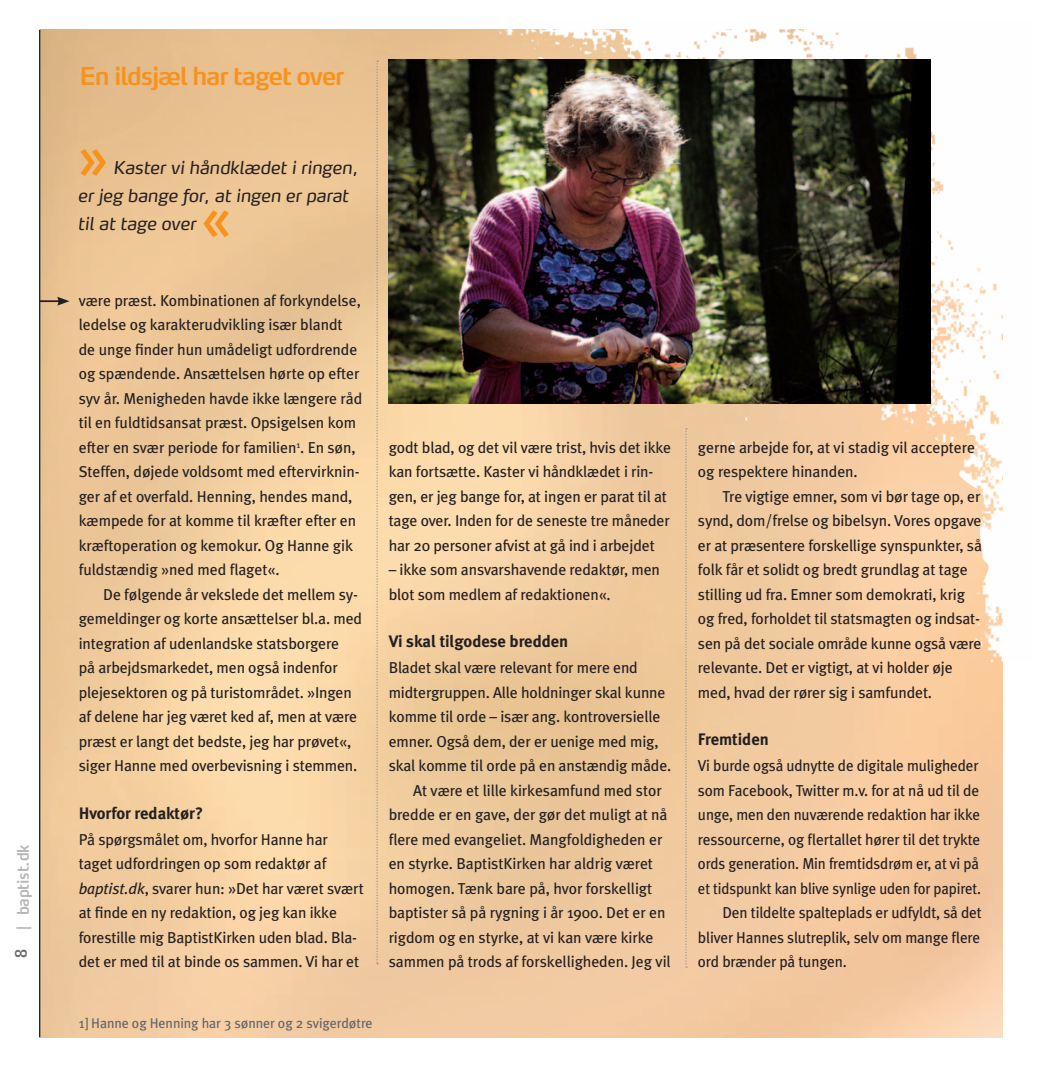
<style>
.page{position:relative;width:1042px;height:1067px;background:#fff}
.page>*{position:absolute;margin:0;border:0;box-sizing:border-box;transform-origin:0 0}
.Citat{font:600 52.5px "Max OT";color:#f7931d}
.Rubrik_38{font:600 24.5px "Max OT";letter-spacing:-.05em;color:#f7931d}
.Citat-2{font:italic 17.5px/28px "Max OT";letter-spacing:-.005em;color:#231f20}
.Mellemrubrik_9_14{font:700 16.62px "Meta Plus";letter-spacing:-.005em;color:#231f20}
.Brødtxt_9_14{font:15.75px/24.5px "Meta Plus";letter-spacing:-.01em;color:#231f20}
.Brødtxt_9_14-2{font:15.75px/24.5px "Meta Plus";letter-spacing:-.01em;color:#231f20;scale:.96 1}
.Manchet{font:600 15.75px "Max OT";letter-spacing:-.02em;color:#6c6d70;scale:.93 1}
.Fodnote{font:14px "Meta Plus";letter-spacing:-.005em;color:#636366}
.s1{font-style:italic}
</style>
<div class="page">
<img style="left:40px;top:30px;width:962px;height:1007px">
<img style="left:457px;top:29px;width:546px;height:632px">
<img style="left:389px;top:60px;width:541px;height:344px">
<hr style="left:40px;top:300px;width:20px;height:2px;background:#231f20">
<svg style="left:57px;top:297px;width:12px;height:9px"></svg>
<svg style="left:376px;top:61px;width:2px;height:903px;background:#dbc09d"></svg>
<svg style="left:685px;top:428px;width:2px;height:539px"></svg>
<hr style="left:39px;top:30px;width:1px;height:1007px;background:#231f20">
<p class="Manchet" style="left:13px;top:930px;width:94px;rotate:-90deg">| baptist.dk</p>
<p class="Manchet" style="left:11px;top:957px;width:11px;rotate:-90deg">8</p>
<p class="Rubrik_38" style="left:79px;top:60px;width:267px">En ildsjæl har taget over</p>
<p class="Citat" style="left:78px;top:124px;width:32px">»</p>
<p class="Citat-2" style="left:78px;top:153px;width:282px;text-indent:35px">Kaster vi håndklædet i ringen, er jeg bange for, at ingen er parat til at tage over</p>
<p class="Citat" style="left:201px;top:186px;width:32px">«</p>
<p class="Brødtxt_9_14" style="left:79px;top:288px;width:285px">være præst. Kombinationen af forkyndelse, ledelse og karakterudvikling især blandt de unge finder hun umådeligt udfordrende og spændende. Ansættelsen hørte op efter syv år. Menigheden havde ikke længere råd til en fuldtidsansat præst. Opsigelsen kom efter en svær periode for familien<sup>1</sup>. En søn, Steffen, døjede voldsomt med eftervirknin&shy;ger af et overfald. Henning, hendes mand, kæmpede for at komme til kræfter efter en kræftoperation og kemokur. Og Hanne gik fuldstændig »ned med flaget«.</p>
<p class="Brødtxt_9_14" style="left:79px;top:582px;width:285px;text-indent:24px">De følgende år vekslede det mellem sy&shy;gemeldinger og korte ansættelser bl.a. med integration af udenlandske statsborgere<br>på arbejdsmarkedet, men også indenfor plejesektoren og på turistområdet. »Ingen af delene har jeg været ked af, men at være præst er langt det bedste, jeg har prøvet«, siger Hanne med overbevisning i stemmen.</p>
<p class="Mellemrubrik_9_14" style="left:79px;top:803px;width:126px">Hvorfor redaktør?</p>
<p class="Brødtxt_9_14" style="left:79px;top:827px;width:287px">På spørgsmålet om, hvorfor Hanne har taget udfordringen op som redaktør af <span class="s1">baptist.dk</span>, svarer hun: »Det har været svært at finde en ny redaktion, og jeg kan ikke forestille mig BaptistKirken uden blad. Bla&shy;det er med til at binde os sammen. Vi har et</p>
<p class="Brødtxt_9_14" style="left:389px;top:435px;width:284px">godt blad, og det vil være trist, hvis det ikke kan fortsætte. Kaster vi håndklædet i rin&shy;gen, er jeg bange for, at ingen er parat til at tage over. Inden for de seneste tre måneder har 20 personer afvist at gå ind i arbejdet</p>
<p class="Brødtxt_9_14" style="left:389px;top:557px;width:273px">– ikke som ansvarshavende redaktør, men blot som medlem af redaktionen«.</p>
<p class="Mellemrubrik_9_14" style="left:389px;top:631px;width:181px">Vi skal tilgodese bredden</p>
<p class="Brødtxt_9_14" style="left:389px;top:655px;width:284px">Bladet skal være relevant for mere end midtergruppen. Alle holdninger skal kunne komme til orde – især ang. kontroversielle emner. Også dem, der er uenige med mig, skal komme til orde på en anstændig måde.</p>
<p class="Brødtxt_9_14" style="left:389px;top:778px;width:284px;text-indent:24px">At være et lille kirkesamfund med stor bredde er en gave, der gør det muligt at nå flere med evangeliet. Mangfoldigheden er en styrke. BaptistKirken har aldrig været homogen. Tænk bare på, hvor forskelligt baptister så på rygning i år 1900. Det er en rigdom og en styrke, at vi kan være kirke sammen på trods af forskelligheden. Jeg vil</p>
<p class="Fodnote" style="left:79px;top:1014px;width:295px">1] Hanne og Henning har 3 sønner og 2 svigerdøtre</p>
<p class="Brødtxt_9_14" style="left:698px;top:435px;width:278px">gerne arbejde for, at vi stadig vil acceptere og respektere hinanden.</p>
<p class="Brødtxt_9_14" style="left:698px;top:484px;width:285px;text-indent:24px">Tre vigtige emner, som vi bør tage op, er synd, dom/frelse og bibelsyn. Vores opgave er at præsentere forskellige synspunkter, så folk får et solidt og bredt grundlag at tage stilling ud fra. Emner som demokrati, krig og fred, forholdet til statsmagten og indsat&shy;sen på det sociale område kunne også være relevante. Det er vigtigt, at vi holder øje med, hvad der rører sig i samfundet.</p>
<p class="Mellemrubrik_9_14" style="left:698px;top:729px;width:72px">Fremtiden</p>
<p class="Brødtxt_9_14-2" style="left:698px;top:753px;width:296px">Vi burde også udnytte de digitale muligheder som Facebook, Twitter m.v. for at nå ud til de unge, men den nuværende redaktion har ikke ressourcerne, og flertallet hører til det trykte ords generation. Min fremtidsdrøm er, at vi på et tidspunkt kan blive synlige uden for papiret.</p>
<p class="Brødtxt_9_14" style="left:698px;top:900px;width:285px;text-align:justify;text-indent:25px">Den tildelte spalteplads er udfyldt, så det bliver Hannes slutreplik, selv om mange flere ord brænder på tungen.</p>
</div>
